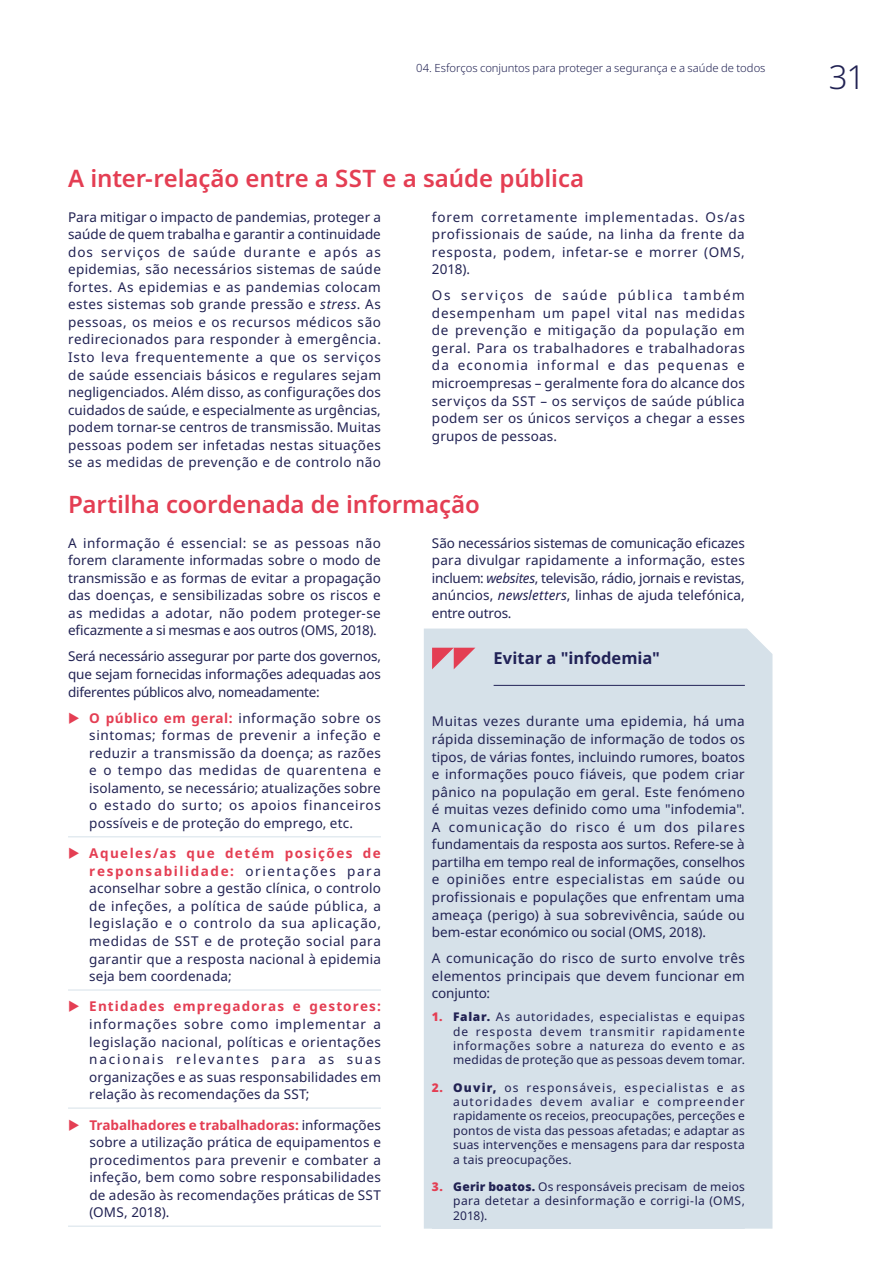
<style>
.page{position:relative;width:893px;height:1263px;background:#fff}
.page>*{position:absolute;margin:0;border:0;box-sizing:border-box;transform-origin:0 0}
.t1{font:300 33px "Noto Sans";color:#212253}
.t2{font:600 24px "Noto Sans";letter-spacing:-.005em;color:#e43e53}
.t3{font:700 16.5px "Noto Sans";color:#212257}
.t4{font:13.5px/17.5px "Noto Sans";letter-spacing:.015em;color:#212253;text-align:justify}
.t5{font:700 13.5px "Noto Sans";letter-spacing:.085em;color:#e43e53}
.t6{font:12px/14.4px "Noto Sans";letter-spacing:.015em;color:#212253;text-align:justify}
.t7{font:300 11.25px "Noto Sans";color:#212253}
.s1{font-style:italic}
.s2{font-weight:700;color:#e43e53}
.s3{font-weight:900;color:#e43e53}
.s4{font-weight:900}
</style>
<div class="page">
<div style="left:424px;top:628px;width:348px;height:601px;background:#d6e1e9"></div>
<hr style="left:68px;top:836px;width:313px;height:1px;background:#d6e1e9">
<hr style="left:68px;top:990px;width:313px;height:1px;background:#d6e1e9">
<hr style="left:68px;top:1108px;width:313px;height:1px;background:#d6e1e9">
<hr style="left:68px;top:1226px;width:313px;height:1px;background:#d6e1e9">
<hr style="left:494px;top:685px;width:251px;height:1px;background:#212257">
<hr style="left:432px;top:1073px;width:313px;height:1px;background:#d6e1e9">
<hr style="left:432px;top:1172px;width:313px;height:1px;background:#d6e1e9">
<hr style="left:432px;top:1228px;width:313px;height:1px;background:#d6e1e9">
<svg style="left:432px;top:648px;width:43px;height:21px"></svg>
<p class="t7" style="left:416px;top:60px;width:351px">04. Esforços conjuntos para proteger a segurança e a saúde de todos</p>
<h2 class="t2" style="left:68px;top:161px;width:518px">A inter-relação entre a SST e a saúde pública</h2>
<p class="t4" style="left:68px;top:208px;width:314px">Para mitigar o impacto de pandemias, proteger a saúde de quem trabalha e garantir a continuidade dos serviços de saúde durante e após as epidemias, são necessários sistemas de saúde fortes. As epidemias e as pandemias colocam estes sistemas sob grande pressão e <span class="s1">stress</span>. As pessoas, os meios e os recursos médicos são redirecionados para responder à emergência.<br>Isto leva frequentemente a que os serviços de saúde essenciais básicos e regulares sejam negligenciados. Além disso, as configurações dos cuidados de saúde, e especialmente as urgências, podem tornar-se centros de transmissão. Muitas pessoas podem ser infetadas nestas situações se as medidas de prevenção e de controlo não</p>
<p class="t4" style="left:432px;top:208px;width:314px">forem corretamente implementadas. Os/as profissionais de saúde, na linha da frente da resposta, podem, infetar-se e morrer (OMS, 2018).</p>
<p class="t4" style="left:432px;top:287px;width:314px">Os serviços de saúde pública também desempenham um papel vital nas medidas de prevenção e mitigação da população em geral. Para os trabalhadores e trabalhadoras da economia informal e das pequenas e microempresas – geralmente fora do alcance dos serviços da SST – os serviços de saúde pública podem ser os únicos serviços a chegar a esses grupos de pessoas.</p>
<h2 class="t2" style="left:68px;top:487px;width:413px">Partilha coordenada de informação</h2>
<p class="t4" style="left:68px;top:534px;width:314px">A informação é essencial: se as pessoas não forem claramente informadas sobre o modo de transmissão e as formas de evitar a propagação das doenças, e sensibilizadas sobre os riscos e as medidas a adotar, não podem proteger-se eficazmente a si mesmas e aos outros (OMS, 2018).</p>
<p class="t4" style="left:68px;top:648px;width:314px">Será necessário assegurar por parte dos governos, que sejam fornecidas informações adequadas aos diferentes públicos alvo, nomeadamente:</p>
<p class="t4" style="left:89px;top:709px;width:293px"><span class="s2">O público em geral:</span> informação sobre os sintomas; formas de prevenir a infeção e reduzir a transmissão da doença; as razões e o tempo das medidas de quarentena e isolamento, se necessário; atualizações sobre o estado do surto; os apoios financeiros possíveis e de proteção do emprego, etc.</p>
<p class="t4" style="left:89px;top:845px;width:293px"><span class="s2">Aqueles/as que detém posições de responsabilidade:</span> orientações para aconselhar sobre a gestão clínica, o controlo de infeções, a política de saúde pública, a legislação e o controlo da sua aplicação, medidas de SST e de proteção social para garantir que a resposta nacional à epidemia seja bem coordenada;</p>
<p class="t5" style="left:89px;top:997px;width:293px">Entidades empregadoras e gestores:</p>
<p class="t4" style="left:89px;top:1016px;width:293px">informações sobre como implementar a legislação nacional, políticas e orientações nacionais relevantes para as suas organizações e as suas responsabilidades em relação às recomendações da SST;</p>
<p class="t4" style="left:89px;top:1116px;width:293px"><span class="s2">Trabalhadores e trabalhadoras:</span> informações sobre a utilização prática de equipamentos e procedimentos para prevenir e combater a infeção, bem como sobre responsabilidades de adesão às recomendações práticas de SST (OMS, 2018).</p>
<p class="t4" style="left:432px;top:534px;width:314px">São necessários sistemas de comunicação eficazes para divulgar rapidamente a informação, estes incluem: <span class="s1">websites</span>, televisão, rádio, jornais e revistas, anúncios, <span class="s1">newsletters</span>, linhas de ajuda telefónica, entre outros.</p>
<p class="t3" style="left:494px;top:646px;width:168px">Evitar a "infodemia"</p>
<p class="t4" style="left:432px;top:713px;width:314px">Muitas vezes durante uma epidemia, há uma rápida disseminação de informação de todos os tipos, de várias fontes, incluindo rumores, boatos e informações pouco fiáveis, que podem criar pânico na população em geral. Este fenómeno é muitas vezes definido como uma "infodemia".<br>A comunicação do risco é um dos pilares fundamentais da resposta aos surtos. Refere-se à partilha em tempo real de informações, conselhos e opiniões entre especialistas em saúde ou profissionais e populações que enfrentam uma ameaça (perigo) à sua sobrevivência, saúde ou bem-estar económico ou social (OMS, 2018).</p>
<p class="t4" style="left:432px;top:950px;width:314px">A comunicação do risco de surto envolve três elementos principais que devem funcionar em conjunto:</p>
<p class="t6" style="left:453px;top:1010px;width:293px;text-indent:-21px"><span class="s3">1.</span> <span class="s4">Falar.</span> As autoridades, especialistas e equipas de resposta devem transmitir rapidamente informações sobre a natureza do evento e as medidas de proteção que as pessoas devem tomar.</p>
<p class="t6" style="left:453px;top:1080px;width:293px;text-indent:-21px"><span class="s3">2.</span> <span class="s4">Ouvir,</span> os responsáveis, especialistas e as autoridades devem avaliar e compreender rapidamente os receios, preocupações, perceções e pontos de vista das pessoas afetadas; e adaptar as suas intervenções e mensagens para dar resposta a tais preocupações.</p>
<p class="t6" style="left:453px;top:1179px;width:293px;text-indent:-21px"><span class="s3">3.</span> <span class="s4">Gerir boatos.</span> Os responsáveis precisam de meios para detetar a desinformação e corrigi-la (OMS, 2018).</p>
<h1 class="t1" style="left:829px;top:54px;width:38px">31</h1>
</div>
